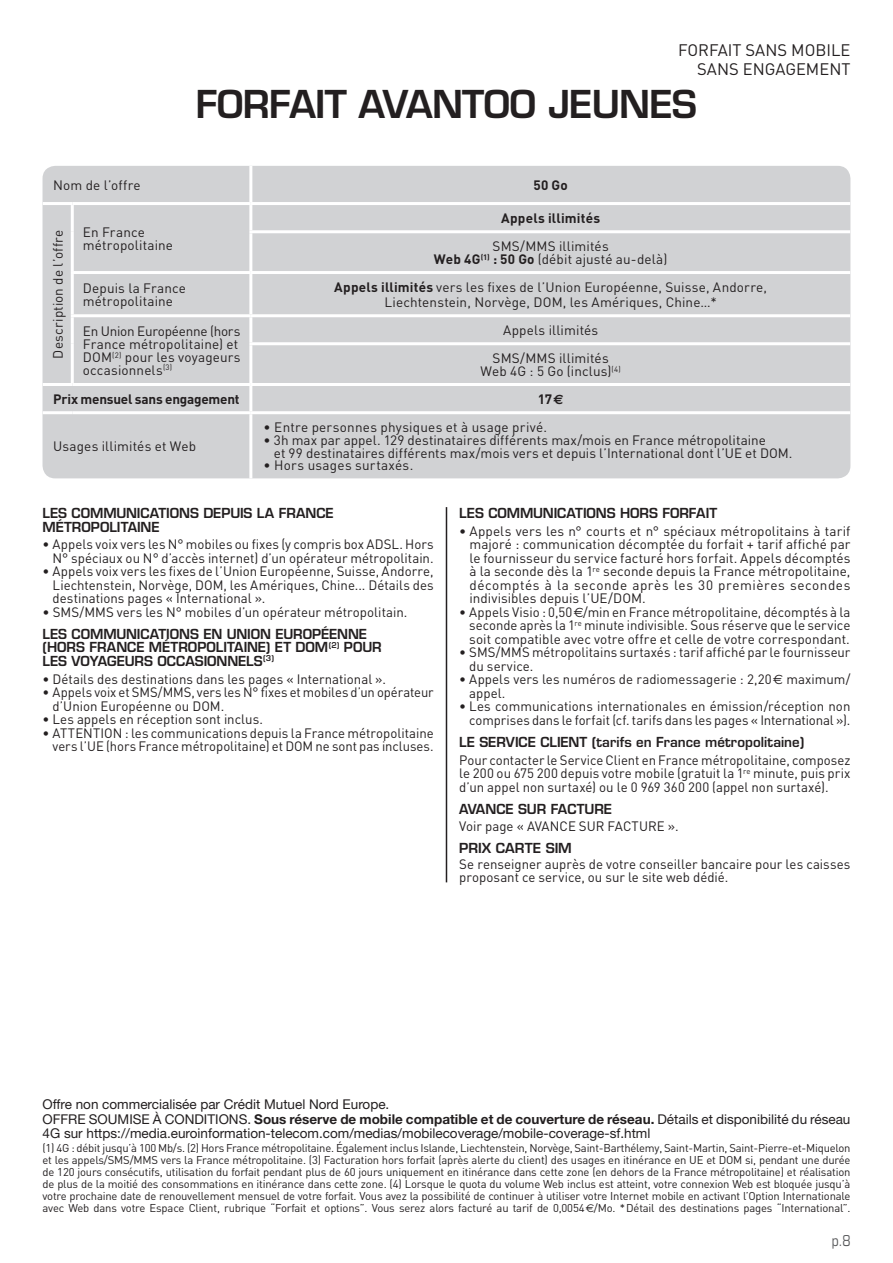
<style>
.page{position:relative;width:893px;height:1263px;background:#fff}
.page>*{position:absolute;margin:0;border:0;box-sizing:border-box;transform-origin:0 0}
.t1{font:600 37.5px "Eurostile";letter-spacing:-.02em;color:#231f20}
.t2{font:16.5px "DIN";color:#231f20}
.t3{font:condensed 15px "Eurostile LT";color:#57585a}
.t4{font:13.5px/13.5px "DIN";letter-spacing:.005em;color:#231f20}
.t5{font:13.5px/13.5px "Helvetica Neue LT Std";color:#231f20}
.t6{font:600 13.5px/13.5px "Eurostile";letter-spacing:-.005em;color:#231f20}
.t7{font:13.5px/13.5px "DIN";letter-spacing:.005em;color:#231f20;scale:.96 1}
.t8{font:700 13.5px "DIN";letter-spacing:-.01em;color:#231f20}
.t9{font:700 13.5px "DIN";letter-spacing:.015em;color:#231f20}
.t10{font:11.25px/12px "DIN";letter-spacing:-.015em;color:#231f20;text-align:justify}
.s1{font-weight:700}
.s2{font-family:"Euro Sans"}
</style>
<div class="page">
<hr style="left:446px;top:507px;width:1px;height:375px;background:#231f20">
<div style="left:43px;top:166px;width:807px;height:312px;background:#d1d2d4;border-radius:13px"></div>
<hr style="left:249px;top:166px;width:3px;height:36px;background:#fff">
<hr style="left:43px;top:202px;width:29px;height:3px;background:#fff">
<hr style="left:72px;top:202px;width:179px;height:3px;background:#fff">
<hr style="left:71px;top:205px;width:3px;height:27px;background:#fff">
<hr style="left:251px;top:202px;width:599px;height:3px;background:#fff">
<hr style="left:249px;top:205px;width:3px;height:25px;background:#fff">
<hr style="left:71px;top:232px;width:3px;height:39px;background:#fff">
<hr style="left:249px;top:230px;width:601px;height:3px;background:#fff">
<hr style="left:249px;top:233px;width:3px;height:38px;background:#fff">
<hr style="left:71px;top:271px;width:180px;height:3px;background:#fff">
<hr style="left:71px;top:274px;width:3px;height:40px;background:#fff">
<hr style="left:251px;top:271px;width:599px;height:3px;background:#fff">
<hr style="left:249px;top:274px;width:3px;height:40px;background:#fff">
<hr style="left:71px;top:314px;width:180px;height:3px;background:#fff">
<hr style="left:71px;top:317px;width:3px;height:27px;background:#fff">
<hr style="left:71px;top:344px;width:3px;height:39px;background:#fff">
<hr style="left:249px;top:342px;width:601px;height:3px;background:#fff">
<hr style="left:43px;top:383px;width:29px;height:3px;background:#fff">
<hr style="left:72px;top:383px;width:179px;height:3px;background:#fff">
<hr style="left:251px;top:383px;width:599px;height:3px;background:#fff">
<hr style="left:249px;top:386px;width:3px;height:25px;background:#fff">
<hr style="left:43px;top:411px;width:29px;height:3px;background:#fff">
<hr style="left:72px;top:411px;width:179px;height:3px;background:#fff">
<hr style="left:251px;top:411px;width:599px;height:3px;background:#fff">
<hr style="left:249px;top:414px;width:3px;height:64px;background:#fff">
<hr style="left:251px;top:314px;width:599px;height:3px;background:#fff">
<hr style="left:249px;top:317px;width:3px;height:25px;background:#fff">
<hr style="left:249px;top:345px;width:3px;height:38px;background:#fff">
<p class="t2" style="left:678px;top:40px;width:174px">FORFAIT SANS MOBILE</p>
<p class="t2" style="left:697px;top:59px;width:155px">SANS ENGAGEMENT</p>
<p class="t1" style="left:196px;top:81px;width:503px">FORFAIT AVANTOO JEUNES</p>
<p class="t4" style="left:53px;top:178px;width:89px">Nom de l’offre</p>
<p class="t8" style="left:533px;top:176px;width:36px">50 Go</p>
<p class="t9" style="left:501px;top:210px;width:100px">Appels illimités</p>
<p class="t4" style="left:493px;top:239px;width:118px">SMS/MMS illimités</p>
<p class="t4" style="left:434px;top:252px;width:235px"><span class="s1">Web 4G</span><sup>(1)</sup> <span class="s1">: 50 Go</span> (débit ajusté au-delà)</p>
<p class="t4" style="left:51px;top:358px;width:131px;rotate:-90deg">Description de l’offre</p>
<p class="t4" style="left:83px;top:226px;width:92px;line-height:12.8px">En France métropolitaine</p>
<p class="t4" style="left:83px;top:282px;width:105px;line-height:12.8px">Depuis la France métropolitaine</p>
<p class="t4" style="left:334px;top:280px;width:434px;line-height:15px;text-align:center"><span class="s1">Appels illimités</span> vers les fixes de l’Union Européenne, Suisse, Andorre,<br>Liechtenstein, Norvège, DOM, les Amériques, Chine…*</p>
<p class="t4" style="left:83px;top:325px;width:159px;line-height:12.8px">En Union Européenne (hors<br>France métropolitaine) et<br>DOM<sup>(2)</sup> pour les voyageurs occasionnels<sup>(3)</sup></p>
<p class="t4" style="left:503px;top:323px;width:97px">Appels illimités</p>
<p class="t4" style="left:493px;top:351px;width:118px">SMS/MMS illimités</p>
<p class="t4" style="left:481px;top:364px;width:142px">Web 4G : 5 Go (inclus)<sup>(4)</sup></p>
<p class="t8" style="left:53px;top:390px;width:188px">Prix mensuel sans engagement</p>
<p class="t8" style="left:538px;top:390px;width:27px">17<span class="s2">E</span></p>
<p class="t4" style="left:53px;top:439px;width:144px">Usages illimités et Web</p>
<p class="t4" style="left:264px;top:420px;width:285px">• Entre personnes physiques et à usage privé.</p>
<p class="t4" style="left:274px;top:433px;width:520px;line-height:12.8px;text-indent:-10px">• 3h max par appel. 129 destinataires différents max/mois en France métropolitaine<br>et 99 destinataires différents max/mois vers et depuis l’International dont l’UE et DOM.</p>
<p class="t4" style="left:264px;top:459px;width:151px">• Hors usages surtaxés.</p>
<p class="t6" style="left:43px;top:506px;width:293px">LES COMMUNICATIONS DEPUIS LA FRANCE<br>MÉTROPOLITAINE</p>
<p class="t4" style="left:43px;top:537px;width:393px;text-align:right">• Appels voix vers les N° mobiles ou fixes (y compris box ADSL. Hors<br>N° spéciaux ou N° d’accès internet) d’un opérateur métropolitain.</p>
<p class="t4" style="left:53px;top:564px;width:383px;text-align:justify;text-indent:-10px">• Appels voix vers les fixes de l’Union Européenne, Suisse, Andorre, Liechtenstein, Norvège, DOM, les Amériques, Chine... Détails des destinations pages « International ».</p>
<p class="t4" style="left:43px;top:605px;width:366px">• SMS/MMS vers les N° mobiles d’un opérateur métropolitain.</p>
<p class="t6" style="left:43px;top:627px;width:341px">LES COMMUNICATIONS EN UNION EUROPÉENNE (HORS FRANCE MÉTROPOLITAINE) ET DOM<sup>(2)</sup> POUR<br>LES VOYAGEURS OCCASIONNELS<sup>(3)</sup></p>
<p class="t4" style="left:43px;top:672px;width:345px">• Détails des destinations dans les pages « International ».</p>
<p class="t7" style="left:53px;top:685px;width:399px;text-indent:-10px">• Appels voix et SMS/MMS, vers les N° fixes et mobiles d’un opérateur d’Union Européenne ou DOM.</p>
<p class="t4" style="left:43px;top:712px;width:222px">• Les appels en réception sont inclus.</p>
<p class="t4" style="left:43px;top:726px;width:393px;text-align:right">• ATTENTION : les communications depuis la France métropolitaine vers l’UE (hors France métropolitaine) et DOM ne sont pas incluses.</p>
<p class="t6" style="left:459px;top:506px;width:259px">LES COMMUNICATIONS HORS FORFAIT</p>
<p class="t4" style="left:469px;top:524px;width:382px;text-align:justify;text-indent:-10px">• Appels vers les n° courts et n° spéciaux métropolitains à tarif majoré : communication décomptée du forfait + tarif affiché par le fournisseur du service facturé hors forfait. Appels décomptés à la seconde dès la 1<sup>re</sup> seconde depuis la France métropolitaine, décomptés à la seconde après les 30 premières secondes indivisibles depuis l’UE/DOM.</p>
<p class="t4" style="left:469px;top:605px;width:383px;text-align:justify;text-indent:-10px">• Appels Visio : 0,50<span class="s2">€</span>/min en France métropolitaine, décomptés à la seconde après la 1<sup>re</sup> minute indivisible. Sous réserve que le service soit compatible avec votre offre et celle de votre correspondant.</p>
<p class="t4" style="left:469px;top:645px;width:383px;text-indent:-10px">• SMS/MMS métropolitains surtaxés : tarif affiché par le fournisseur du service.</p>
<p class="t4" style="left:469px;top:672px;width:383px;text-indent:-10px">• Appels vers les numéros de radiomessagerie : 2,20<span class="s2">€</span> maximum/ appel.</p>
<p class="t4" style="left:459px;top:699px;width:393px;text-align:right">• Les communications internationales en émission/réception non comprises dans le forfait (cf. tarifs dans les pages « International »).</p>
<p class="t6" style="left:459px;top:735px;width:347px">LE SERVICE CLIENT (tarifs en France métropolitaine)</p>
<p class="t4" style="left:459px;top:753px;width:393px;text-align:justify">Pour contacter le Service Client en France métropolitaine, composez le 200 ou 675 200 depuis votre mobile (gratuit la 1<sup>re</sup> minute, puis prix d’un appel non surtaxé) ou le 0 969 360 200 (appel non surtaxé).</p>
<p class="t6" style="left:459px;top:802px;width:154px">AVANCE SUR FACTURE</p>
<p class="t4" style="left:459px;top:819px;width:221px">Voir page « AVANCE SUR FACTURE ».</p>
<p class="t6" style="left:459px;top:841px;width:114px">PRIX CARTE SIM</p>
<p class="t4" style="left:459px;top:857px;width:393px">Se renseigner auprès de votre conseiller bancaire pour les caisses proposant ce service, ou sur le site web dédié.</p>
<p class="t5" style="left:43px;top:1097px;width:348px">Offre non commercialisée par Crédit Mutuel Nord Europe.</p>
<p class="t5" style="left:43px;top:1112px;width:809px">OFFRE SOUMISE À CONDITIONS. <span class="s1">Sous réserve de mobile compatible et de couverture de réseau.</span> Détails et disponibilité du réseau<br>4G sur https://media.euroinformation-telecom.com/medias/mobilecoverage/mobile-coverage-sf.html</p>
<p class="t10" style="left:43px;top:1142px;width:809px">(1) 4G : débit jusqu’à 100 Mb/s. (2) Hors France métropolitaine. Également inclus Islande, Liechtenstein, Norvège, Saint-Barthélemy, Saint-Martin, Saint-Pierre-et-Miquelon et les appels/SMS/MMS vers la France métropolitaine. (3) Facturation hors forfait (après alerte du client) des usages en itinérance en UE et DOM si, pendant une durée de 120 jours consécutifs, utilisation du forfait pendant plus de 60 jours uniquement en itinérance dans cette zone (en dehors de la France métropolitaine) et réalisation de plus de la moitié des consommations en itinérance dans cette zone. (4) Lorsque le quota du volume Web inclus est atteint, votre connexion Web est bloquée jusqu’à votre prochaine date de renouvellement mensuel de votre forfait. Vous avez la possibilité de continuer à utiliser votre Internet mobile en activant l’Option Internationale avec Web dans votre Espace Client, rubrique “Forfait et options”. Vous serez alors facturé au tarif de 0,0054<span class="s2">€</span>/Mo. *Détail des destinations pages “International”.</p>
<p class="t3" style="left:832px;top:1231px;width:20px">p.8</p>
</div>
